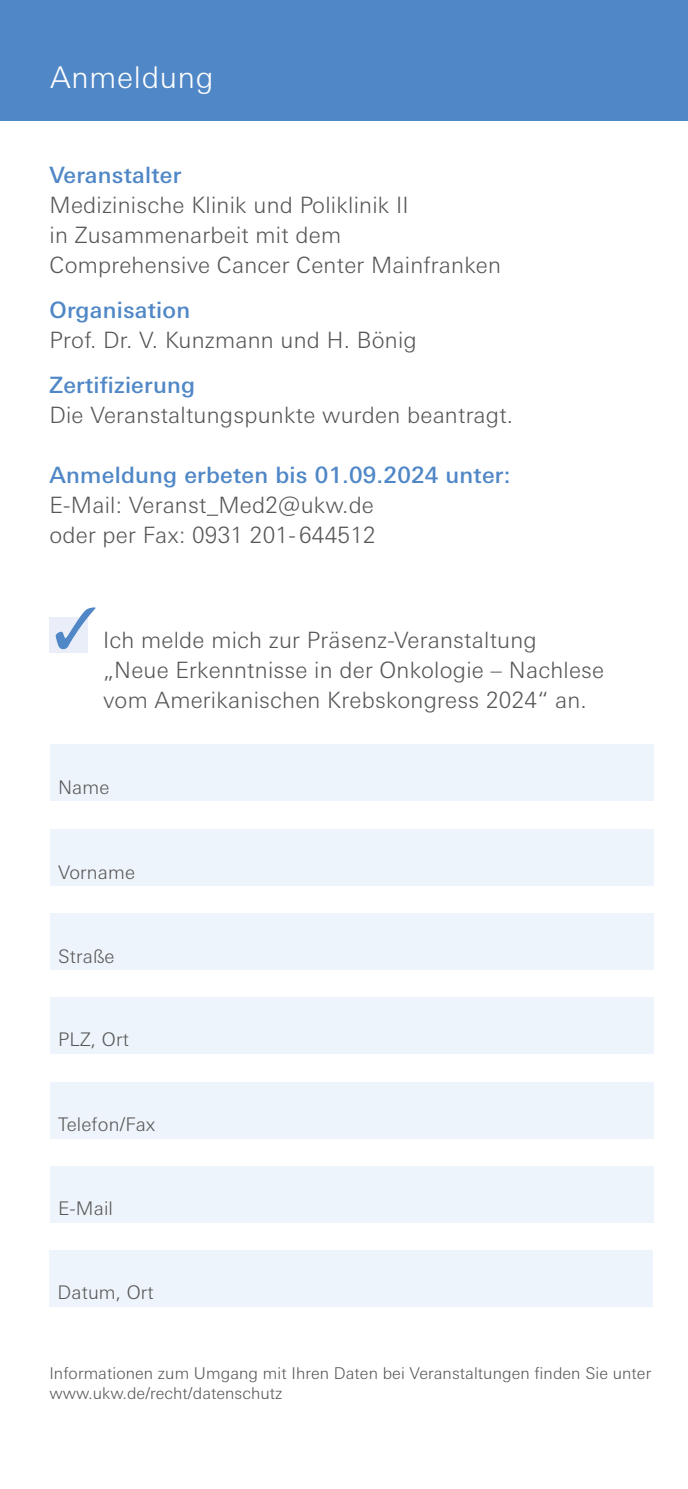
<style>
.page{position:relative;width:688px;height:1489px;background:#fff}
.page>*{position:absolute;margin:0;border:0;box-sizing:border-box;transform-origin:0 0}
.t1{font:300 30px "Univers Next Pro";letter-spacing:.025em;color:#fff}
.t2{font:300 22.5px/30px "Univers Next Pro";letter-spacing:.01em;color:#575756}
.t3{font:500 22.5px "Univers Next Pro";letter-spacing:.01em;color:#5087c6}
.t4{font:300 18.75px "Univers Next Pro";letter-spacing:.01em;color:#575756}
.t5{font:300 16.25px/19.5px "Univers Next Pro";letter-spacing:.005em;color:#575756}
</style>
<div class="page">
<div style="left:0;top:0;width:687px;height:120px;background:#5087c6"></div>
<div style="left:50px;top:617px;width:38px;height:35px;background:#e9eef9"></div>
<div style="left:50px;top:744px;width:603px;height:57px;background:#eef4fb"></div>
<div style="left:50px;top:828px;width:603px;height:57px;background:#eef4fb"></div>
<div style="left:50px;top:913px;width:603px;height:56px;background:#eef4fb"></div>
<div style="left:50px;top:997px;width:603px;height:57px;background:#eef4fb"></div>
<div style="left:50px;top:1081px;width:603px;height:57px;background:#eef4fb"></div>
<div style="left:50px;top:1166px;width:603px;height:56px;background:#eef4fb"></div>
<div style="left:50px;top:1250px;width:602px;height:57px;background:#eef4fb"></div>
<h1 class="t1" style="left:50px;top:60px;width:165px">Anmeldung</h1>
<p class="t3" style="left:49px;top:161px;width:133px">Veranstalter</p>
<p class="t2" style="left:49px;top:189px;width:453px">Medizinische Klinik und Poliklinik II<br>in Zusammenarbeit mit dem<br>Comprehensive Cancer Center Mainfranken</p>
<p class="t3" style="left:49px;top:296px;width:142px">Organisation</p>
<p class="t2" style="left:49px;top:324px;width:368px">Prof. Dr. V. Kunzmann und H. Bönig</p>
<p class="t3" style="left:49px;top:371px;width:147px">Zertifizierung</p>
<p class="t2" style="left:49px;top:399px;width:465px">Die Veranstaltungspunkte wurden beantragt.</p>
<p class="t3" style="left:49px;top:461px;width:462px">Anmeldung erbeten bis 01.09.2024 unter:</p>
<p class="t2" style="left:49px;top:489px;width:328px">E-Mail: Veranst_Med2@ukw.de oder per Fax: 0931 201- 644512</p>
<p class="t2" style="left:103px;top:624px;width:502px">Ich melde mich zur Präsenz-Veranstaltung „Neue Erkenntnisse in der Onkologie – Nachlese vom Amerikanischen Krebskongress 2024“ an.</p>
<p class="t4" style="left:58px;top:776px;width:53px">Name</p>
<p class="t4" style="left:58px;top:861px;width:79px">Vorname</p>
<p class="t4" style="left:58px;top:945px;width:58px">Straße</p>
<p class="t4" style="left:58px;top:1028px;width:72px">PLZ, Ort</p>
<p class="t4" style="left:58px;top:1113px;width:99px">Telefon/Fax</p>
<p class="t4" style="left:58px;top:1197px;width:56px">E-Mail</p>
<p class="t4" style="left:58px;top:1280px;width:98px">Datum, Ort</p>
<p class="t5" style="left:49px;top:1363px;width:603px">Informationen zum Umgang mit Ihren Daten bei Veranstaltungen finden Sie unter www.ukw.de/recht/datenschutz</p>
</div>
